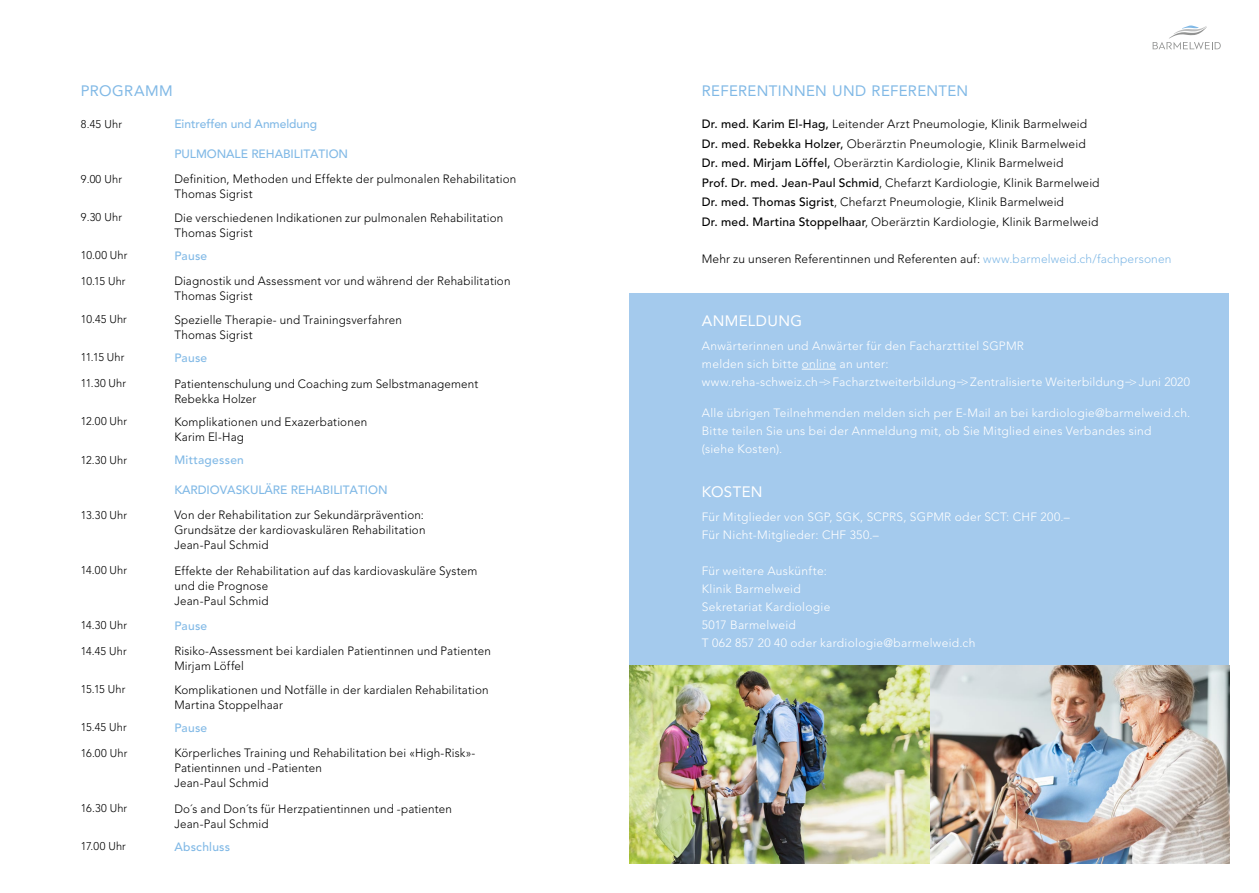
<style>
.page{position:relative;width:1259px;height:893px;background:#fff}
.page>*{position:absolute;margin:0;border:0;box-sizing:border-box;transform-origin:0 0}
.t1{font:15px "Avenir LT Std";letter-spacing:.025em;color:#81b9e6}
.t2{font:15px "Avenir LT Std";letter-spacing:.025em;color:#fff}
.t3{font:300 12px/15px "Avenir LT Std";letter-spacing:.015em;color:#000}
.t4{font:300 12px/18px "Avenir LT Std";letter-spacing:.025em;color:#fff}
.t5{font:500 12px "Avenir LT Std";letter-spacing:-.005em;color:#81b9e6}
.t6{font:500 12px "Avenir LT Std";letter-spacing:.02em;color:#81b9e6}
.t7{font:300 11.25px "Avenir LT Std";letter-spacing:.02em;color:#000}
.s1{font-weight:500}
.s2{color:#81b9e6}
</style>
<div class="page">
<svg style="left:1152px;top:26px;width:68px;height:23px"></svg>
<div style="left:629px;top:293px;width:600px;height:372px;background:#a4caed"></div>
<hr style="left:802px;top:369px;width:34px;height:1px;background:#fff">
<img style="left:629px;top:665px;width:600px;height:198px">
<p class="t1" style="left:81px;top:82px;width:93px">PROGRAMM</p>
<p class="t7" style="left:81px;top:117px;width:43px">8.45 Uhr</p>
<p class="t5" style="left:174px;top:117px;width:144px">Eintreffen und Anmeldung</p>
<p class="t5" style="left:174px;top:147px;width:175px">PULMONALE REHABILITATION</p>
<p class="t7" style="left:81px;top:172px;width:43px">9.00 Uhr</p>
<p class="t3" style="left:174px;top:172px;width:343px">Definition, Methoden und Effekte der pulmonalen Rehabilitation<br>Thomas Sigrist</p>
<p class="t7" style="left:81px;top:211px;width:43px">9.30 Uhr</p>
<p class="t3" style="left:174px;top:210px;width:330px">Die verschiedenen Indikationen zur pulmonalen Rehabilitation<br>Thomas Sigrist</p>
<p class="t7" style="left:81px;top:249px;width:48px">10.00 Uhr</p>
<p class="t5" style="left:174px;top:249px;width:34px">Pause</p>
<p class="t7" style="left:81px;top:274px;width:46px">10.15 Uhr</p>
<p class="t3" style="left:174px;top:274px;width:338px">Diagnostik und Assessment vor und während der Rehabilitation<br>Thomas Sigrist</p>
<p class="t7" style="left:81px;top:313px;width:48px">10.45 Uhr</p>
<p class="t3" style="left:174px;top:312px;width:229px">Spezielle Therapie- und Trainingsverfahren<br>Thomas Sigrist</p>
<p class="t7" style="left:81px;top:351px;width:45px">11.15 Uhr</p>
<p class="t5" style="left:174px;top:351px;width:34px">Pause</p>
<p class="t7" style="left:81px;top:376px;width:47px">11.30 Uhr</p>
<p class="t3" style="left:174px;top:376px;width:305px">Patientenschulung und Coaching zum Selbstmanagement<br>Rebekka Holzer</p>
<p class="t7" style="left:81px;top:415px;width:48px">12.00 Uhr</p>
<p class="t3" style="left:174px;top:414px;width:194px">Komplikationen und Exazerbationen<br>Karim El-Hag</p>
<p class="t7" style="left:81px;top:453px;width:48px">12.30 Uhr</p>
<p class="t6" style="left:174px;top:453px;width:71px">Mittagessen</p>
<p class="t5" style="left:174px;top:483px;width:215px">KARDIOVASKULÄRE REHABILITATION</p>
<p class="t7" style="left:81px;top:508px;width:48px">13.30 Uhr</p>
<p class="t3" style="left:174px;top:508px;width:253px">Von der Rehabilitation zur Sekundärprävention:<br>Grundsätze der kardiovaskulären Rehabilitation<br>Jean-Paul Schmid</p>
<p class="t7" style="left:81px;top:564px;width:48px">14.00 Uhr</p>
<p class="t3" style="left:174px;top:563px;width:304px">Effekte der Rehabilitation auf das kardiovaskuläre System und die Prognose<br>Jean-Paul Schmid</p>
<p class="t7" style="left:81px;top:619px;width:48px">14.30 Uhr</p>
<p class="t5" style="left:174px;top:619px;width:34px">Pause</p>
<p class="t7" style="left:81px;top:644px;width:47px">14.45 Uhr</p>
<p class="t3" style="left:174px;top:644px;width:318px">Risiko-Assessment bei kardialen Patientinnen und Patienten<br>Mirjam Löffel</p>
<p class="t7" style="left:81px;top:683px;width:46px">15.15 Uhr</p>
<p class="t3" style="left:174px;top:682px;width:316px">Komplikationen und Notfälle in der kardialen Rehabilitation<br>Martina Stoppelhaar</p>
<p class="t7" style="left:81px;top:721px;width:47px">15.45 Uhr</p>
<p class="t5" style="left:174px;top:721px;width:34px">Pause</p>
<p class="t7" style="left:81px;top:746px;width:48px">16.00 Uhr</p>
<p class="t3" style="left:174px;top:746px;width:302px">Körperliches Training und Rehabilitation bei «High-Risk»-<br>Patientinnen und -Patienten<br>Jean-Paul Schmid</p>
<p class="t7" style="left:81px;top:802px;width:48px">16.30 Uhr</p>
<p class="t3" style="left:174px;top:801px;width:279px">Do´s and Don´ts für Herzpatientinnen und -patienten<br>Jean-Paul Schmid</p>
<p class="t7" style="left:81px;top:840px;width:47px">17.00 Uhr</p>
<p class="t6" style="left:174px;top:840px;width:57px">Abschluss</p>
<p class="t1" style="left:702px;top:82px;width:268px">REFERENTINNEN UND REFERENTEN</p>
<p class="t3" style="left:702px;top:114px;width:399px;line-height:19.5px"><span class="s1">Dr. med. Karim El-Hag,</span> Leitender Arzt Pneumologie, Klinik Barmelweid <span class="s1">Dr. med. Rebekka Holzer,</span> Oberärztin Pneumologie, Klinik Barmelweid <span class="s1">Dr. med. Mirjam Löffel,</span> Oberärztin Kardiologie, Klinik Barmelweid<br><span class="s1">Prof. Dr. med. Jean-Paul Schmid</span>, Chefarzt Kardiologie, Klinik Barmelweid <span class="s1">Dr. med. Thomas Sigrist</span>, Chefarzt Pneumologie, Klinik Barmelweid<br><span class="s1">Dr. med. Martina Stoppelhaar</span>, Oberärztin Kardiologie, Klinik Barmelweid</p>
<p class="t3" style="left:702px;top:252px;width:471px">Mehr zu unseren Referentinnen und Referenten auf: <span class="s2">www.barmelweid.ch/fachpersonen</span></p>
<p class="t2" style="left:702px;top:312px;width:102px">ANMELDUNG</p>
<p class="t4" style="left:702px;top:337px;width:490px">Anwärterinnen und Anwärter für den Facharzttitel SGPMR<br>melden sich bitte online an unter: www.reha-schweiz.ch–&gt;Facharztweiterbildung–&gt;Zentralisierte Weiterbildung–&gt;Juni 2020</p>
<p class="t4" style="left:702px;top:404px;width:490px">Alle übrigen Teilnehmenden melden sich per E-Mail an bei kardiologie@barmelweid.ch.<br>Bitte teilen Sie uns bei der Anmeldung mit, ob Sie Mitglied eines Verbandes sind<br>(siehe Kosten).</p>
<p class="t2" style="left:702px;top:483px;width:62px">KOSTEN</p>
<p class="t4" style="left:702px;top:507px;width:369px">Für Mitglieder von SGP, SGK, SCPRS, SGPMR oder SCT: CHF 200.–<br>Für Nicht-Mitglieder: CHF 350.–</p>
<p class="t4" style="left:702px;top:561px;width:275px">Für weitere Auskünfte:<br>Klinik Barmelweid<br>Sekretariat Kardiologie<br>5017 Barmelweid<br>T 062 857 20 40 oder kardiologie@barmelweid.ch</p>
</div>
